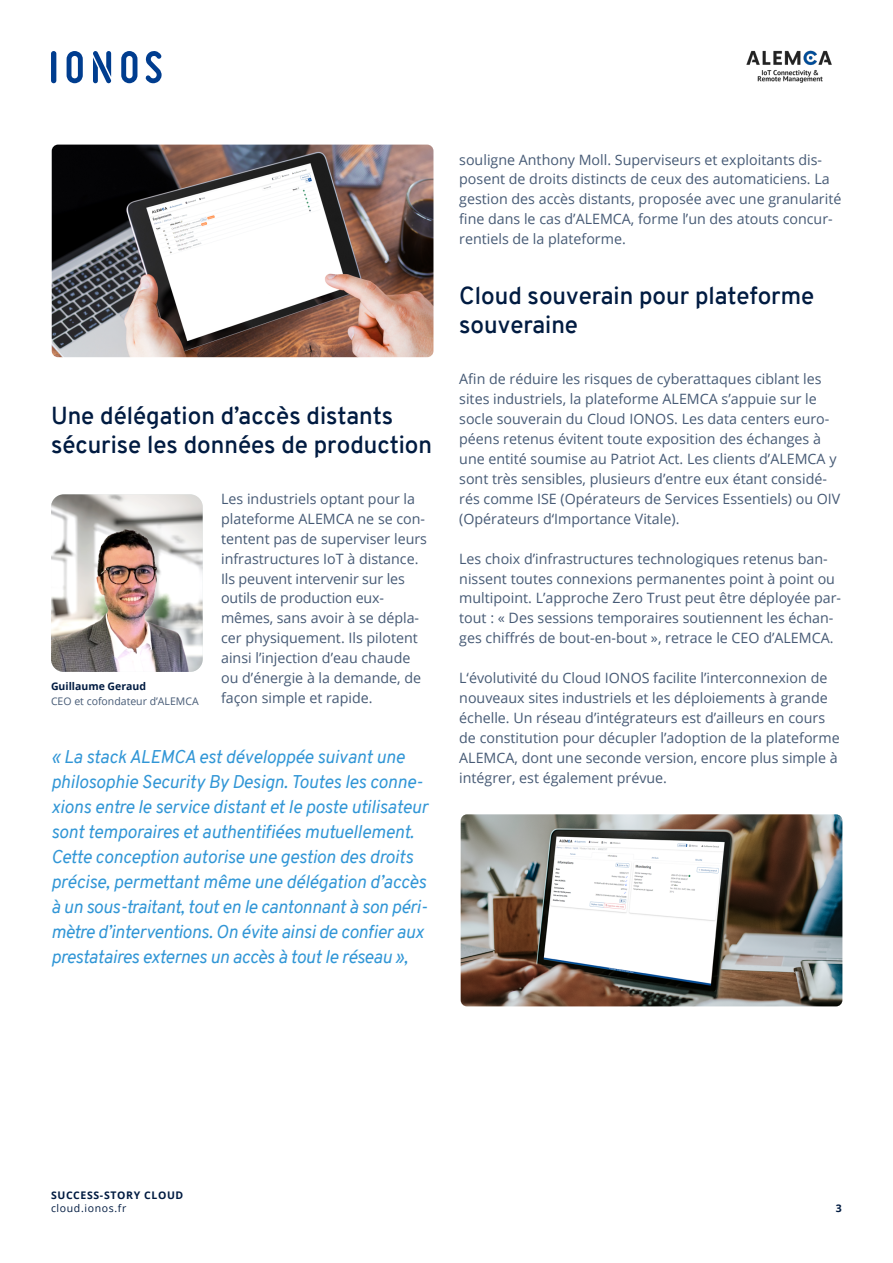
<style>
.page{position:relative;width:893px;height:1263px;background:#fff}
.page>*{position:absolute;margin:0;border:0;box-sizing:border-box;transform-origin:0 0}
.t1{font:600 24px/28.8px "Overpass";color:#001b41}
.t2{font:italic 18px/24.9px "Overpass";letter-spacing:-.02em;color:#3196d6}
.t3{font:14.25px/20px "Open Sans";color:#465a75}
.t4{font:10.5px "Open Sans";color:#465a75}
.t5{font:700 10.5px "Open Sans";letter-spacing:.06em;color:#001b41}
.t6{font:700 10.5px "Open Sans";color:#001b41}
.t7{font:10.5px "Open Sans";letter-spacing:.06em;color:#001b41}
</style>
<div class="page">
<img style="left:746px;top:50px;width:86px;height:33px">
<img style="left:461px;top:814px;width:381px;height:192px">
<img style="left:51px;top:494px;width:152px;height:178px">
<img style="left:52px;top:145px;width:381px;height:212px">
<svg style="left:145px;top:51px;width:17px;height:32px"></svg>
<svg style="left:121px;top:51px;width:16px;height:32px"></svg>
<svg style="left:93px;top:51px;width:18px;height:32px"></svg>
<svg style="left:67px;top:51px;width:16px;height:32px"></svg>
<svg style="left:51px;top:51px;width:5px;height:32px"></svg>
<h1 class="t1" style="left:51px;top:401px;width:383px">Une délégation d’accès distants sécurise les données de production</h1>
<p class="t3" style="left:221px;top:488px;width:207px">Les industriels optant pour la plateforme ALEMCA ne se con&shy;tentent pas de superviser leurs infrastructures IoT à distance.<br>Ils peuvent intervenir sur les outils de production eux&shy;mêmes, sans avoir à se dépla&shy;cer physiquement. Ils pilotent ainsi l’injection d’eau chaude ou d’énergie à la demande, de façon simple et rapide.</p>
<p class="t6" style="left:51px;top:679px;width:97px">Guillaume Geraud</p>
<p class="t4" style="left:51px;top:694px;width:149px">CEO et cofondateur d’ALEMCA</p>
<p class="t2" style="left:51px;top:744px;width:378px">« La stack ALEMCA est développée suivant une philosophie Security By Design. Toutes les conne&shy;xions entre le service distant et le poste utilisateur sont temporaires et authentifiées mutuellement.<br>Cette conception autorise une gestion des droits précise, permettant même une délégation d’accès à un sous-traitant, tout en le cantonnant à son péri&shy;mètre d’interventions. On évite ainsi de confier aux prestataires externes un accès à tout le réseau »,</p>
<p class="t3" style="left:459px;top:149px;width:384px">souligne Anthony Moll. Superviseurs et exploitants dis&shy;posent de droits distincts de ceux des automaticiens. La gestion des accès distants, proposée avec une granularité fine dans le cas d’ALEMCA, forme l’un des atouts concur&shy;rentiels de la plateforme.</p>
<h1 class="t1" style="left:459px;top:282px;width:357px">Cloud souverain pour plateforme souveraine</h1>
<p class="t3" style="left:459px;top:368px;width:383px">Afin de réduire les risques de cyberattaques ciblant les sites industriels, la plateforme ALEMCA s’appuie sur le socle souverain du Cloud IONOS. Les data centers euro&shy;péens retenus évitent toute exposition des échanges à une entité soumise au Patriot Act. Les clients d’ALEMCA y sont très sensibles, plusieurs d’entre eux étant considé&shy;rés comme ISE (Opérateurs de Services Essentiels) ou OIV (Opérateurs d‘Importance Vitale).</p>
<p class="t3" style="left:459px;top:548px;width:383px">Les choix d’infrastructures technologiques retenus ban&shy;nissent toutes connexions permanentes point à point ou multipoint. L’approche Zero Trust peut être déployée par&shy;tout : « Des sessions temporaires soutiennent les échan&shy;ges chiffrés de bout-en-bout », retrace le CEO d’ALEMCA.</p>
<p class="t3" style="left:459px;top:668px;width:382px">L‘évolutivité du Cloud IONOS facilite l’interconnexion de nouveaux sites industriels et les déploiements à grande échelle. Un réseau d’intégrateurs est d’ailleurs en cours de constitution pour décupler l’adoption de la plateforme ALEMCA, dont une seconde version, encore plus simple à intégrer, est également prévue.</p>
<p class="t5" style="left:51px;top:1188px;width:134px">SUCCESS-STORY CLOUD</p>
<p class="t7" style="left:51px;top:1201px;width:77px">cloud.ionos.fr</p>
<p class="t5" style="left:836px;top:1201px;width:7px">3</p>
</div>
